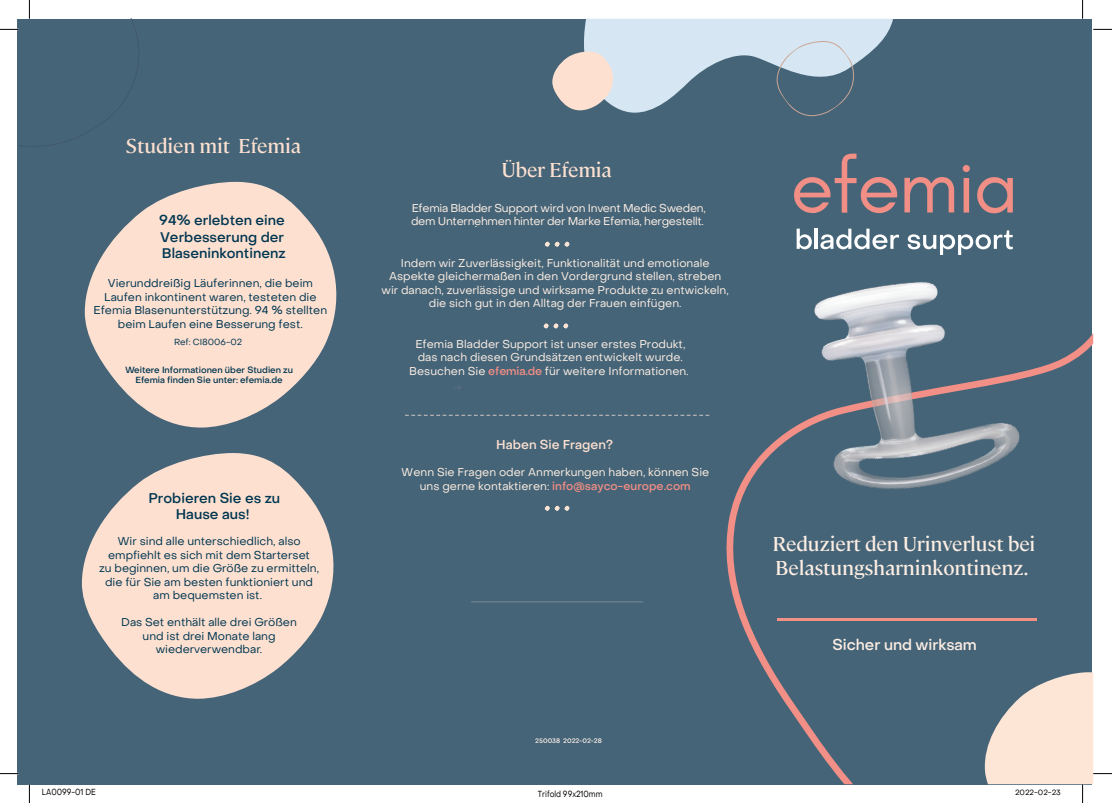
<style>
.page{position:relative;width:1112px;height:803px;background:#fff}
.page>*{position:absolute;margin:0;border:0;box-sizing:border-box;transform-origin:0 0}
.t1{font:20px/24px "Cambon";letter-spacing:-.01em;color:#fdeee3}
.t2{font:20px "Cambon";letter-spacing:-.01em;color:#fde0d0}
.t3{font:500 15px "Object Sans";letter-spacing:-.005em;color:#fdeee3}
.t4{font:500 13.75px/16.5px "Object Sans";color:#003651;text-align:justify}
.t5{font:500 12.5px "Object Sans";color:#fde0d0}
.t6{font:11.25px/13.5px "Object Sans";color:#003651;text-align:center}
.t7{font:11.25px/13.5px "Object Sans";color:#fdeee3;text-align:center}
.t8{font:11.25px/13.5px "Object Sans";letter-spacing:-.025em;color:#fdeee3}
.t9{font:11.25px/13.5px "Object Sans";color:#feeee0;text-align:center}
.t10{font:500 8.75px/10.5px "Object Sans";color:#003651;text-align:center}
.t11{font:8.75px "Object Sans";color:#000;scale:.84 1}
.t12{font:8.75px "Object Sans";color:#003651}
.t13{font:7.5px "Object Sans";color:#000}
.t14{font:500 6.25px "Object Sans";color:#fef1e7}
.s1{font-weight:500;color:#f18e85}
</style>
<div class="page">
<div style="left:17px;top:20px;width:1074px;height:765px;background:#456478"></div>
<hr style="left:471px;top:601px;width:172px;height:1px;background:#fee7da">
<svg style="left:544px;top:506px;width:25px;height:5px"></svg>
<svg style="left:544px;top:242px;width:25px;height:5px"></svg>
<svg style="left:543px;top:323px;width:25px;height:6px"></svg>
<svg style="left:405px;top:415px;width:304px;height:1px"></svg>
<svg style="left:85px;top:182px;width:252px;height:246px;fill:#fde0d0"></svg>
<svg style="left:82px;top:453px;width:252px;height:246px;fill:#fde0d0"></svg>
<svg style="left:726px;top:111px;width:366px;height:673px"></svg>
<hr style="left:777px;top:619px;width:259px;height:2px;background:#f49187">
<svg style="left:796px;top:229px;width:15px;height:20px"></svg>
<hr style="left:814px;top:229px;width:3px;height:20px;background:#fff">
<svg style="left:820px;top:229px;width:78px;height:20px"></svg>
<svg style="left:907px;top:230px;width:105px;height:24px"></svg>
<svg style="left:793px;top:154px;width:103px;height:59px"></svg>
<svg style="left:904px;top:177px;width:49px;height:35px"></svg>
<svg style="left:962px;top:165px;width:7px;height:48px"></svg>
<svg style="left:976px;top:177px;width:36px;height:36px"></svg>
<img style="left:803px;top:263px;width:226px;height:239px">
<svg style="left:552px;top:19px;width:340px;height:97px"></svg>
<svg style="left:1093px;top:29px;width:18px;height:1px"></svg>
<svg style="left:0;top:773px;width:19px;height:1px"></svg>
<svg style="left:0;top:0;width:144px;height:147px"></svg>
<svg style="left:29px;top:784px;width:1px;height:19px"></svg>
<svg style="left:1082px;top:0;width:1px;height:19px"></svg>
<svg style="left:982px;top:672px;width:129px;height:131px"></svg>
<h1 class="t2" style="left:126px;top:131px;width:177px">Studien mit Efemia</h1>
<p class="t4" style="left:159px;top:212px;width:128px">94% erlebten eine Verbesserung der Blaseninkontinenz</p>
<p class="t6" style="left:93px;top:276px;width:235px">Vierunddreißig Läuferinnen, die beim Laufen inkontinent waren, testeten die Efemia Blasenunterstützung. 94 % stellten beim Laufen eine Besserung fest.</p>
<p class="t12" style="left:174px;top:337px;width:70px">Ref: CI8006-02</p>
<p class="t10" style="left:125px;top:365px;width:170px">Weitere Informationen über Studien zu<br>Efemia finden Sie unter: efemia.de</p>
<p class="t4" style="left:148px;top:490px;width:133px;text-align:center">Probieren Sie es zu<br>Hause aus!</p>
<p class="t6" style="left:99px;top:534px;width:221px">Wir sind alle unterschiedlich, also empfiehlt es sich mit dem Starterset<br>zu beginnen, um die Größe zu ermitteln, die für Sie am besten funktioniert und am bequemsten ist.</p>
<p class="t6" style="left:121px;top:615px;width:177px">Das Set enthält alle drei Größen und ist drei Monate lang wiederverwendbar.</p>
<h1 class="t2" style="left:501px;top:156px;width:112px">Über Efemia</h1>
<p class="t8" style="left:411px;top:201px;width:296px">Efemia Bladder Support wird von Invent Medic Sweden, dem Unternehmen hinter der Marke Efemia, hergestellt.</p>
<p class="t7" style="left:474px;top:216px;width:4px">.</p>
<p class="t7" style="left:381px;top:256px;width:349px">Indem wir Zuverlässigkeit, Funktionalität und emotionale Aspekte gleichermaßen in den Vordergrund stellen, streben wir danach, zuverlässige und wirksame Produkte zu entwickeln, die sich gut in den Alltag der Frauen einfügen.</p>
<p class="t7" style="left:409px;top:337px;width:281px">Efemia Bladder Support ist unser erstes Produkt, das nach diesen Grundsätzen entwickelt wurde.<br>Besuchen Sie <span class="s1">efemia.de</span> für weitere Informationen.</p>
<p class="t5" style="left:496px;top:437px;width:118px">Haben Sie Fragen?</p>
<p class="t9" style="left:401px;top:466px;width:309px">Wenn Sie Fragen oder Anmerkungen haben, können Sie uns gerne kontaktieren: <span class="s1">info@sayco-europe.com</span></p>
<p class="t14" style="left:535px;top:737px;width:68px">250038 2022-02-28</p>
<h1 class="t1" style="left:772px;top:530px;width:264px">Reduziert den Urinverlust bei<br>Belastungsharninkontinenz.</h1>
<h2 class="t3" style="left:832px;top:635px;width:146px">Sicher und wirksam</h2>
<p class="t11" style="left:42px;top:786px;width:66px">LA0099-01 DE</p>
<p class="t13" style="left:1014px;top:788px;width:47px">2022-02-23</p>
<p class="t11" style="left:538px;top:788px;width:78px">Trifold 99x210mm</p>
</div>
